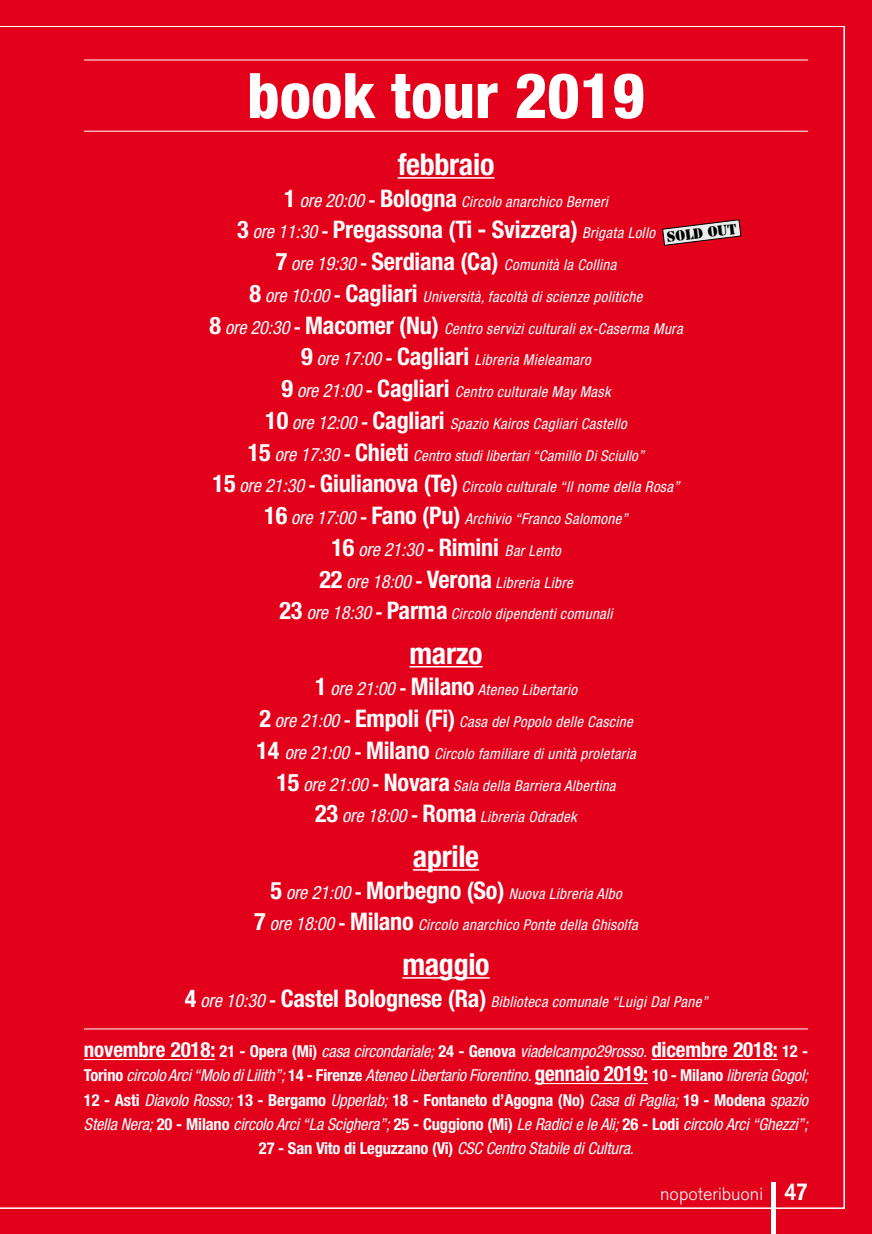
<style>
.page{position:relative;width:872px;height:1234px;background:#fff}
.page>*{position:absolute;margin:0;border:0;box-sizing:border-box;transform-origin:0 0}
.t1{font:800 condensed 62.7px "Helvetica Neue LT Std";color:#fff}
.t2{font:700 condensed 30px "Helvetica Neue LT Std";letter-spacing:-.01em;color:#fff}
.t3{font:700 condensed 24.15px "Helvetica Neue LT Std";letter-spacing:-.01em;color:#fff}
.t4{font:300 18px "Akzidenz Grotesk BE";color:#fff}
.t5{font:italic condensed 16.5px/24px "Helvetica Neue LT Std";letter-spacing:-.01em;color:#fff}
.t6{font:700 condensed 16.5px "Helvetica Neue";letter-spacing:-.01em;color:#fff}
.t7{font:italic condensed 15px/31.7px "Helvetica Neue LT Std";letter-spacing:.02em;color:#fff;text-align:center}
.t8{font:13.65px "Stencil";color:#000}
.s1{font-weight:700;font-style:normal;font-size:24.15px}
.s2{font-size:18.45px}
.s3{font-weight:700;font-style:normal;font-size:19.35px}
.s4{font-weight:400;font-style:italic;font-size:18.45px}
.s5{font-size:19.35px}
.s6{font-weight:400;font-style:italic;font-size:15px}
.s7{font-family:"Helvetica Neue";font-weight:700;font-style:normal;font-size:21px}
.s8{font-family:"Helvetica Neue";font-weight:700;font-style:normal}
.s9{font-family:"Helvetica Neue LT Std";font-weight:400;font-style:italic}
.s10{font-weight:500;font-size:24.15px}
</style>
<div class="page">
<div style="left:0;top:26px;width:846px;height:1182px;background:#e2001a"></div>
<hr style="left:84px;top:1058px;width:131px;height:1px;background:#fff">
<hr style="left:651px;top:1058px;width:126px;height:1px;background:#fff">
<hr style="left:535px;top:1082px;width:113px;height:1px;background:#fff">
<div style="left:0;top:1208px;width:872px;height:25px;background:#e2001a"></div>
<div style="left:0;top:0;width:872px;height:26px;background:#e2001a"></div>
<div style="left:846px;top:0;width:26px;height:1233px;background:#e2001a"></div>
<div style="left:771px;top:1182px;width:5px;height:51px;background:#fff"></div>
<h1 class="t1" style="left:247px;top:57px;width:399px">book tour 2019</h1>
<h2 class="t2" style="left:398px;top:146px;width:98px">febbraio</h2>
<p class="t7" style="left:284px;top:186px;width:325px"><span class="s1">1</span> <span class="s2">ore 20:00</span> <span class="s3">-</span> <span class="s1">Bologna</span> Circolo anarchico Berneri</p>
<h3 class="t3" style="left:237px;top:215px;width:419px">3 <span class="s4">ore 11:30</span> <span class="s5">-</span> Pregassona (Ti - Svizzera) <span class="s6">Brigata Lollo</span></h3>
<p class="t7" style="left:209px;top:249px;width:475px"><span class="s1">7</span> <span class="s2">ore 19:30</span> <span class="s3">-</span> <span class="s1">Serdiana (Ca)</span> Comunità la Collina<br><span class="s1">8</span> <span class="s2">ore 10:00</span> <span class="s3">-</span> <span class="s1">Cagliari</span> Università, facoltà di scienze politiche<br><span class="s1">8</span> <span class="s2">ore 20:30</span> <span class="s3">-</span> <span class="s1">Macomer (Nu)</span> Centro servizi culturali ex-Caserma Mura <span class="s1">9</span> <span class="s2">ore 17:00</span> <span class="s3">-</span> <span class="s1">Cagliari</span> Libreria Mieleamaro<br><span class="s1">9</span> <span class="s2">ore 21:00</span> <span class="s3">-</span> <span class="s1">Cagliari</span> Centro culturale May Mask<br><span class="s1">10</span> <span class="s2">ore 12:00</span> <span class="s3">-</span> <span class="s1">Cagliari</span> Spazio Kairos Cagliari Castello<br><span class="s1">15</span> <span class="s2">ore 17:30</span> <span class="s3">-</span> <span class="s1">Chieti</span> Centro studi libertari “Camillo Di Sciullo”<br><span class="s1">15</span> <span class="s2">ore 21:30</span> <span class="s3">-</span> <span class="s1">Giulianova (Te)</span> Circolo culturale “Il nome della Rosa” <span class="s1">16</span> <span class="s2">ore 17:00</span> <span class="s3">-</span> <span class="s1">Fano (Pu)</span> Archivio “Franco Salomone”</p>
<h3 class="t3" style="left:331px;top:532px;width:231px">16 <span class="s4">ore 21:30</span> <span class="s5">-</span> Rimini <span class="s6">Bar Lento</span></h3>
<p class="t7" style="left:279px;top:566px;width:335px"><span class="s1">22</span> <span class="s2">ore 18:00</span> <span class="s3">-</span> <span class="s1">Verona</span> Libreria Libre<br><span class="s1">23</span> <span class="s2">ore 18:30</span> <span class="s3">-</span> <span class="s1">Parma</span> Circolo dipendenti comunali</p>
<h2 class="t2" style="left:409px;top:634px;width:75px">marzo</h2>
<p class="t7" style="left:256px;top:674px;width:381px"><span class="s1">1</span> <span class="s2">ore 21:00</span> <span class="s3">-</span> <span class="s1">Milano</span> Ateneo Libertario<br><span class="s1">2</span> <span class="s2">ore 21:00</span> <span class="s3">-</span> <span class="s1">Empoli (Fi)</span> Casa del Popolo delle Cascine <span class="s1">14</span> <span class="s2">ore 21:00</span> <span class="s3">-</span> <span class="s1">Milano</span> Circolo familiare di unità proletaria <span class="s1">15</span> <span class="s2">ore 21:00</span> <span class="s3">-</span> <span class="s1">Novara</span> Sala della Barriera Albertina<br><span class="s1">23</span> <span class="s2">ore 18:00</span> <span class="s3">-</span> <span class="s1">Roma</span> Libreria Odradek</p>
<h2 class="t2" style="left:413px;top:837px;width:68px">aprile</h2>
<p class="t7" style="left:254px;top:877px;width:385px"><span class="s1">5</span> <span class="s2">ore 21:00</span> <span class="s3">-</span> <span class="s1">Morbegno (So)</span> Nuova Libreria Albo<br><span class="s1">7</span> <span class="s2">ore 18:00</span> <span class="s3">-</span> <span class="s1">Milano</span> Circolo anarchico Ponte della Ghisolfa</p>
<h2 class="t2" style="left:402px;top:945px;width:89px">maggio</h2>
<p class="t7" style="left:185px;top:985px;width:524px"><span class="s1">4</span> <span class="s2">ore 10:30</span> <span class="s3">-</span> <span class="s1">Castel Bolognese (Ra)</span> Biblioteca comunale “Luigi Dal Pane”</p>
<p class="t8" style="left:666px;top:228px;width:72px;rotate:-7deg">Sold out</p>
<p class="t5" style="left:84px;top:1039px;width:725px"><span class="s7">novembre 2018:</span> <span class="s8">21 - Opera (Mi)</span> casa circondariale; <span class="s8">24 - Genova</span> viadelcampo29rosso. <span class="s7">dicembre 2018:</span> <span class="s8">12 -<br>Torino</span> circolo Arci “Molo di Lilith”; <span class="s8">14 - Firenze</span> Ateneo Libertario Fiorentino. <span class="s7">gennaio 2019:</span> <span class="s8">10 - Milano</span> libreria Gogol;</p>
<p class="t6" style="left:84px;top:1089px;width:725px">12 - Asti <span class="s9">Diavolo Rosso;</span> 13 - Bergamo <span class="s9">Upperlab;</span> 18 - Fontaneto d’Agogna (No) <span class="s9">Casa di Paglia;</span> 19 - Modena <span class="s9">spazio</span></p>
<p class="t5" style="left:84px;top:1111px;width:725px;text-align:center">Stella Nera; <span class="s8">20 - Milano</span> circolo Arci “La Scighera”; <span class="s8">25 - Cuggiono (Mi)</span> Le Radici e le Ali; <span class="s8">26 - Lodi</span> circolo Arci “Ghezzi”;<br><span class="s8">27 - San Vito di Leguzzano (Vi)</span> CSC Centro Stabile di Cultura.</p>
<p class="t4" style="left:660px;top:1183px;width:149px">nopoteribuoni <span class="s10">47</span></p>
</div>
